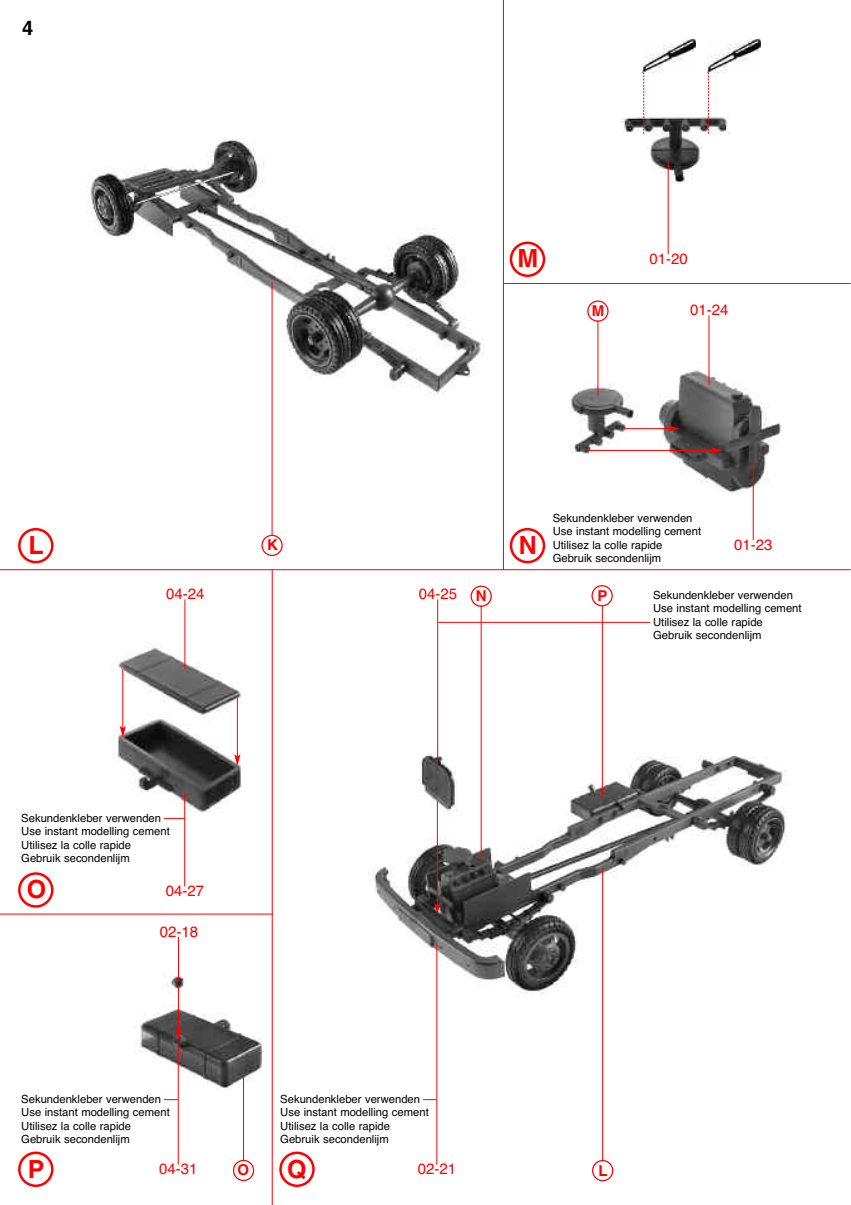
<style>
.page{position:relative;width:851px;height:1205px;background:#fff}
.page>*{position:absolute;margin:0;border:0;box-sizing:border-box;transform-origin:0 0}
.t1{font:700 25px "Helvetica";color:#f00}
.t2{font:700 20px "Helvetica";color:#000}
.t3{font:15px "Helvetica";color:#f00}
.t4{font:700 15px "Helvetica";color:#f00}
.t5{font:11.25px/13.5px "Helvetica";color:#000}
</style>
<div class="page">
<hr style="left:503px;top:0;width:1px;height:570px;background:#f00">
<hr style="left:272px;top:569px;width:1px;height:636px;background:#f00">
<hr style="left:0;top:569px;width:850px;height:1px;background:#f00">
<hr style="left:503px;top:283px;width:347px;height:1px;background:#f00">
<hr style="left:0;top:914px;width:273px;height:1px;background:#f00">
<svg style="left:423px;top:1099px;width:13px;height:1px"></svg>
<img style="left:86px;top:138px;width:398px;height:258px">
<img style="left:621px;top:116px;width:108px;height:67px">
<img style="left:642px;top:38px;width:53px;height:35px">
<img style="left:569px;top:363px;width:213px;height:136px">
<img style="left:114px;top:643px;width:128px;height:170px">
<img style="left:135px;top:973px;width:128px;height:117px">
<img style="left:368px;top:747px;width:420px;height:249px">
<svg style="left:643px;top:72px;width:1px;height:62px"></svg>
<img style="left:707px;top:38px;width:53px;height:35px">
<svg style="left:708px;top:72px;width:1px;height:62px"></svg>
<hr style="left:667px;top:162px;width:1px;height:92px;background:#f00">
<hr style="left:708px;top:315px;width:1px;height:70px;background:#f00">
<hr style="left:184px;top:599px;width:1px;height:70px;background:#f00">
<hr style="left:178px;top:937px;width:1px;height:44px;background:#f00">
<hr style="left:437px;top:599px;width:1px;height:168px;background:#f00">
<hr style="left:602px;top:605px;width:1px;height:191px;background:#f00">
<hr style="left:438px;top:622px;width:212px;height:1px;background:#f00">
<hr style="left:481px;top:605px;width:1px;height:256px;background:#f00">
<hr style="left:752px;top:459px;width:1px;height:81px;background:#f00">
<hr style="left:184px;top:792px;width:1px;height:94px;background:#f00">
<hr style="left:178px;top:1044px;width:1px;height:120px;background:#f00">
<hr style="left:436px;top:943px;width:1px;height:221px;background:#f00">
<hr style="left:243px;top:1068px;width:1px;height:92px;background:#f00">
<hr style="left:602px;top:868px;width:1px;height:292px;background:#f00">
<hr style="left:597px;top:321px;width:1px;height:74px;background:#f00">
<hr style="left:272px;top:282px;width:1px;height:253px;background:#f00">
<hr style="left:587px;top:450px;width:126px;height:1px;background:#f00">
<svg style="left:711px;top:447px;width:11px;height:6px"></svg>
<hr style="left:122px;top:669px;width:1px;height:59px;background:#f00">
<svg style="left:120px;top:726px;width:6px;height:11px"></svg>
<hr style="left:237px;top:697px;width:1px;height:59px;background:#f00">
<svg style="left:234px;top:754px;width:6px;height:12px"></svg>
<hr style="left:437px;top:800px;width:1px;height:105px;background:#f00">
<svg style="left:434px;top:903px;width:6px;height:11px"></svg>
<hr style="left:178px;top:985px;width:1px;height:46px;background:#f00">
<svg style="left:175px;top:1028px;width:6px;height:12px"></svg>
<hr style="left:623px;top:428px;width:47px;height:1px;background:#f00">
<svg style="left:667px;top:425px;width:12px;height:7px"></svg>
<svg style="left:261px;top:535px;width:22px;height:21px"></svg>
<svg style="left:18px;top:528px;width:35px;height:35px"></svg>
<svg style="left:509px;top:242px;width:36px;height:35px"></svg>
<svg style="left:509px;top:528px;width:36px;height:35px"></svg>
<svg style="left:592px;top:1160px;width:21px;height:21px"></svg>
<svg style="left:587px;top:300px;width:21px;height:22px"></svg>
<svg style="left:470px;top:585px;width:21px;height:22px"></svg>
<svg style="left:18px;top:872px;width:35px;height:36px"></svg>
<svg style="left:18px;top:1151px;width:35px;height:36px"></svg>
<svg style="left:279px;top:1151px;width:36px;height:36px"></svg>
<svg style="left:233px;top:1160px;width:21px;height:21px"></svg>
<svg style="left:591px;top:585px;width:21px;height:21px"></svg>
<svg style="left:164px;top:818px;width:21px;height:1px"></svg>
<svg style="left:164px;top:1099px;width:14px;height:1px"></svg>
<h2 class="t2" style="left:22px;top:21px;width:13px">4</h2>
<h1 class="t1" style="left:517px;top:249px;width:22px">M</h1>
<h3 class="t4" style="left:591px;top:305px;width:14px">M</h3>
<h3 class="t3" style="left:649px;top:250px;width:40px">01-20</h3>
<h3 class="t3" style="left:690px;top:301px;width:40px">01-24</h3>
<h1 class="t1" style="left:28px;top:536px;width:17px">L</h1>
<h3 class="t4" style="left:267px;top:539px;width:12px">K</h3>
<h3 class="t3" style="left:166px;top:585px;width:40px">04-24</h3>
<h3 class="t3" style="left:419px;top:585px;width:40px">04-25</h3>
<h3 class="t4" style="left:476px;top:590px;width:12px">N</h3>
<h1 class="t1" style="left:518px;top:536px;width:20px">N</h1>
<p class="t5" style="left:552px;top:511px;width:150px">Sekundenkleber verwenden<br>Use instant modelling cement<br>Utilisez la colle rapide<br>Gebruik secondenlijm</p>
<p class="t5" style="left:653px;top:588px;width:150px">Sekundenkleber verwenden<br>Use instant modelling cement<br>Utilisez la colle rapide<br>Gebruik secondenlijm</p>
<h3 class="t3" style="left:734px;top:535px;width:40px">01-23</h3>
<h3 class="t4" style="left:597px;top:590px;width:12px">P</h3>
<p class="t5" style="left:21px;top:811px;width:150px">Sekundenkleber verwenden<br>Use instant modelling cement<br>Utilisez la colle rapide<br>Gebruik secondenlijm</p>
<h1 class="t1" style="left:27px;top:880px;width:21px">O</h1>
<h3 class="t3" style="left:166px;top:882px;width:40px">04-27</h3>
<h3 class="t3" style="left:160px;top:923px;width:40px">02-18</h3>
<p class="t5" style="left:21px;top:1092px;width:150px">Sekundenkleber verwenden<br>Use instant modelling cement<br>Utilisez la colle rapide<br>Gebruik secondenlijm</p>
<p class="t5" style="left:280px;top:1092px;width:150px">Sekundenkleber verwenden<br>Use instant modelling cement<br>Utilisez la colle rapide<br>Gebruik secondenlijm</p>
<h1 class="t1" style="left:28px;top:1160px;width:18px">P</h1>
<h3 class="t4" style="left:237px;top:1164px;width:13px">O</h3>
<h1 class="t1" style="left:287px;top:1160px;width:21px">Q</h1>
<h3 class="t3" style="left:159px;top:1160px;width:40px">04-31</h3>
<h3 class="t3" style="left:418px;top:1160px;width:40px">02-21</h3>
<h3 class="t4" style="left:598px;top:1165px;width:11px">L</h3>
</div>
